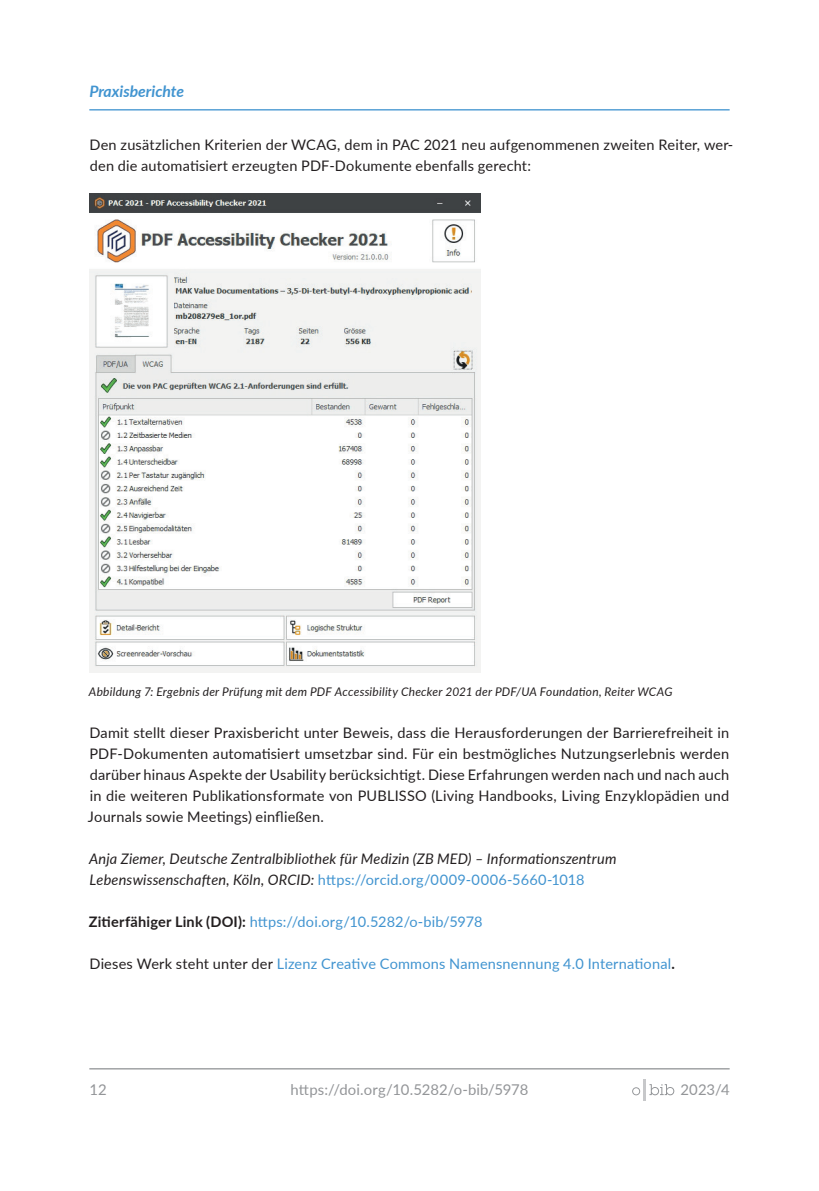
<style>
.page{position:relative;width:819px;height:1191px;background:#fff}
.page>*{position:absolute;margin:0;border:0;box-sizing:border-box;transform-origin:0 0}
.t1{font:italic 700 15.75px "Lato";color:#4194d0}
.t2{font:14.88px "Lato";letter-spacing:.005em;color:#939598}
.paragraph{font:14.53px/21px "Lato";letter-spacing:.015em;color:#231f20}
.author_name{font:italic 14.53px/21px "Lato";letter-spacing:.01em;color:#231f20}
.author_info{font:14.53px "Lato";letter-spacing:.015em;color:#4194d0}
.t3{font:italic 11.9px "Lato";letter-spacing:.02em;color:#231f20}
.s1{font-style:normal;color:#4194d0}
.s2{font-weight:700;color:#231f20}
.s3{color:#231f20}
</style>
<div class="page">
<hr style="left:89px;top:109px;width:640px;height:1px;background:#4194d0">
<hr style="left:89px;top:1068px;width:640px;height:1px;background:#939598">
<hr style="left:643px;top:1079px;width:3px;height:21px;background:#c7c8ca">
<svg style="left:632px;top:1087px;width:8px;height:8px"></svg>
<svg style="left:649px;top:1084px;width:25px;height:11px"></svg>
<img style="left:89px;top:194px;width:391px;height:478px">
<p class="t1" style="left:89px;top:80px;width:96px">Praxisberichte</p>
<p class="paragraph" style="left:89px;top:134px;width:645px">Den zusätzlichen Kriterien der WCAG, dem in PAC 2021 neu aufgenommenen zweiten Reiter, wer&shy;den die automatisiert erzeugten PDF-Dokumente ebenfalls gerecht:</p>
<p class="t3" style="left:89px;top:683px;width:585px">Abbildung 7: Ergebnis der Prüfung mit dem PDF Accessibility Checker 2021 der PDF/UA Foundation, Reiter WCAG</p>
<p class="paragraph" style="left:88px;top:722px;width:642px;text-align:justify">Damit stellt dieser Praxisbericht unter Beweis, dass die Herausforderungen der Barrierefreiheit in PDF-Dokumenten automatisiert umsetzbar sind. Für ein bestmögliches Nutzungserlebnis werden darüber hinaus Aspekte der Usability berücksichtigt. Diese Erfahrungen werden nach und nach auch in die weiteren Publikationsformate von PUBLISSO (Living Handbooks, Living Enzyklopädien und Journals sowie Meetings) einfließen.</p>
<p class="author_name" style="left:89px;top:848px;width:528px">Anja Ziemer, Deutsche Zentralbibliothek für Medizin (ZB MED) – Informationszentrum<br>Lebenswissenschaften, Köln, ORCID: <span class="s1">https://orcid.org/0009-0006-5660-1018</span></p>
<p class="author_info" style="left:89px;top:911px;width:395px"><span class="s2">Zitierfähiger Link (DOI):</span> https://doi.org/10.5282/o-bib/5978</p>
<p class="author_info" style="left:89px;top:953px;width:587px"><span class="s3">Dieses Werk steht unter der</span> Lizenz Creative Commons Namensnennung 4.0 International<span class="s2">.</span></p>
<p class="t2" style="left:89px;top:1079px;width:19px">12</p>
<p class="t2" style="left:290px;top:1078px;width:239px">https://doi.org/10.5282/o-bib/5978</p>
<p class="t2" style="left:680px;top:1079px;width:51px">2023/4</p>
</div>
